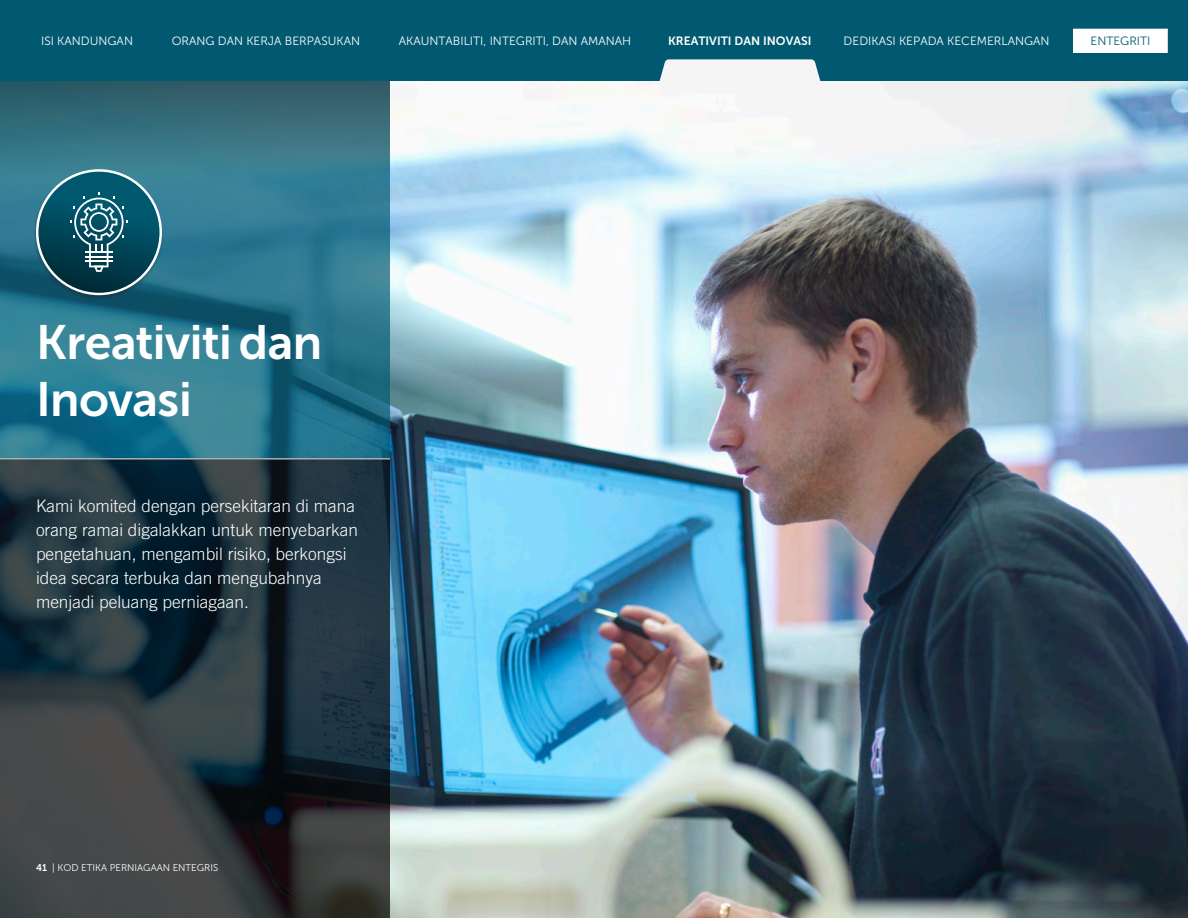
<style>
.page{position:relative;width:1188px;height:918px;background:#fff}
.page>*{position:absolute;margin:0;border:0;box-sizing:border-box;transform-origin:0 0}
.t1{font:48px/57px "Museo Sans 700";letter-spacing:-.01em;color:#fff}
.t2{font:300 17.25px/24px "Trade Gothic LT Std";color:#fff}
.t3{font:12px "Museo Sans 300";color:#fff}
.t4{font:12px "Museo Sans 700";color:#fff}
.t5{font:12px "Museo Sans 300";color:#005970}
.t6{font:9.75px "Museo Sans 300";color:#fff}
.s1{font-family:"Museo Sans 700"}
</style>
<div class="page">
<img style="left:390px;top:81px;width:798px;height:837px">
<svg style="left:0;top:177px;width:390px;height:281px;background:#28768e"></svg>
<svg style="left:0;top:459px;width:390px;height:459px;background:#28353c"></svg>
<div style="left:0;top:81px;width:390px;height:96px;background:linear-gradient(to bottom,#2f5963,#3d8597)"></div>
<div style="left:33px;top:169px;width:131px;height:131px;background:#231f20;opacity:.3"></div>
<svg style="left:37px;top:170px;width:124px;height:124px"></svg>
<div style="left:36px;top:169px;width:126px;height:126px;border:3px solid #fff;border-radius:50%"></div>
<div style="left:39px;top:172px;width:120px;height:121px;background:linear-gradient(to bottom,#00617a,#022f3c);border-radius:50%"></div>
<svg style="left:70px;top:192px;width:58px;height:80px;background:#356f7f"></svg>
<div style="left:0;top:0;width:1188px;height:81px;background:#005970"></div>
<div style="left:1074px;top:29px;width:93px;height:23px;background:#fff"></div>
<p class="t3" style="left:41px;top:34px;width:94px">ISI KANDUNGAN</p>
<p class="t3" style="left:172px;top:34px;width:190px">ORANG DAN KERJA BERPASUKAN</p>
<p class="t3" style="left:399px;top:34px;width:234px">AKAUNTABILITI, INTEGRITI, DAN AMANAH</p>
<p class="t4" style="left:668px;top:34px;width:145px">KREATIVITI DAN INOVASI</p>
<p class="t3" style="left:844px;top:34px;width:208px">DEDIKASI KEPADA KECEMERLANGAN</p>
<p class="t5" style="left:1090px;top:35px;width:62px">ENTEGRITI</p>
<h1 class="t1" style="left:36px;top:314px;width:288px">Kreativiti dan<br>Inovasi</h1>
<p class="t2" style="left:36px;top:494px;width:324px">Kami komited dengan persekitaran di mana orang ramai digalakkan untuk menyebarkan pengetahuan, mengambil risiko, berkongsi idea secara terbuka dan mengubahnya menjadi peluang perniagaan.</p>
<p class="t6" style="left:36px;top:863px;width:184px"><span class="s1">41</span> | KOD ETIKA PERNIAGAAN ENTEGRIS</p>
</div>
